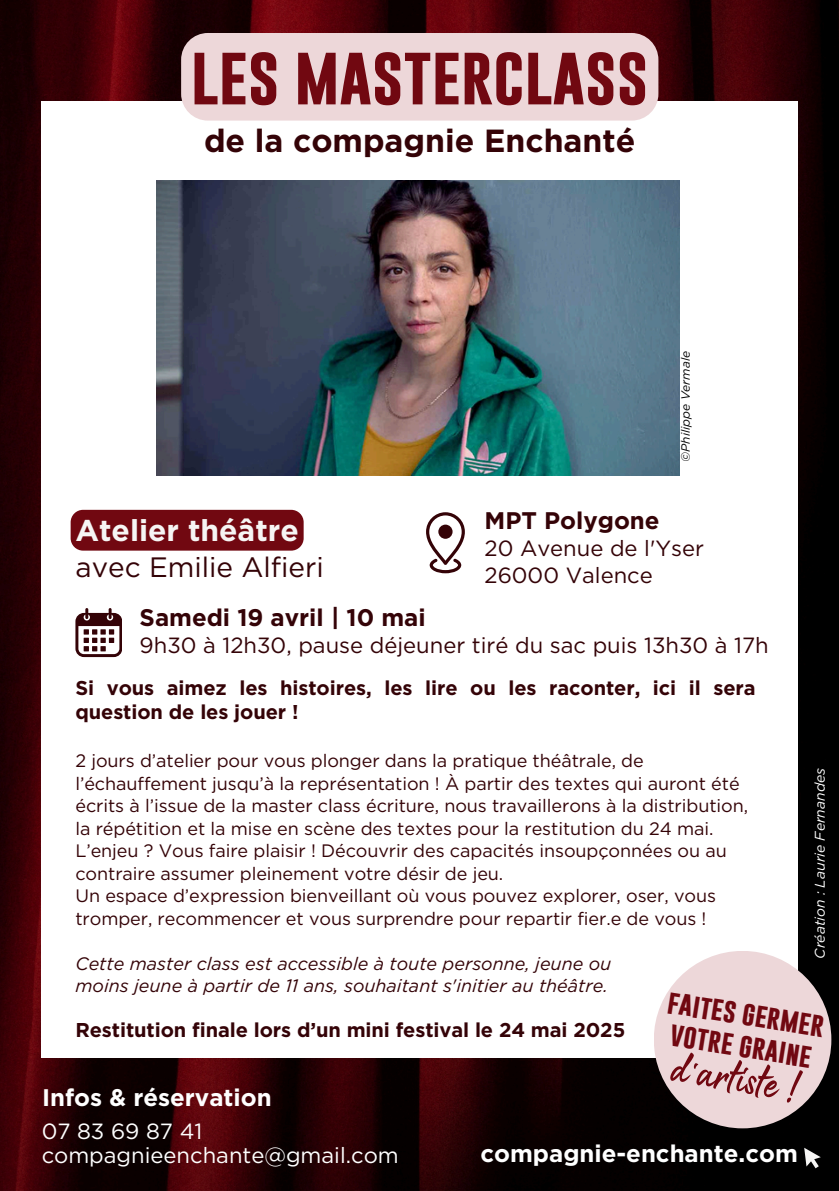
<style>
.page{position:relative;width:839px;height:1191px;background:#fff}
.page>*{position:absolute;margin:0;border:0;box-sizing:border-box;transform-origin:0 0}
.t1{font:700 60px "Gobold";color:#710811}
.t2{font:54.8px "Hei Reina";color:#710811}
.t3{font:700 32px "Gotham";color:#340307}
.t4{font:700 30px "Gotham";color:#f6f5f4}
.t5{font:28px "Gotham";color:#340307}
.t6{font:700 24.8px/31.8px "Gobold";color:#710811;text-align:center}
.t7{font:700 24px "Gotham";color:#fff}
.t8{font:700 24px "Gotham";color:#340307}
.t9{font:22px "Gotham";color:#340307}
.t10{font:22px/24px "Gotham";color:#fff}
.t11{font:700 20px/24px "Gotham";letter-spacing:-.005em;color:#340307}
.t12{font:18px/22.4px "Gotham";letter-spacing:-.005em;color:#340307}
.t13{font:italic 18px "Gotham";color:#340307}
.t14{font:italic 14px "Gotham";color:#fff}
.t15{font:italic 12px "Gotham";color:#000}
</style>
<div class="page">
<img style="left:0;top:0;width:838px;height:1191px">
<div style="left:42px;top:101px;width:755px;height:956px;background:#fff"></div>
<svg style="left:75px;top:608px;width:47px;height:49px"></svg>
<svg style="left:426px;top:512px;width:39px;height:61px"></svg>
<div style="left:438px;top:525px;width:14px;height:14px;background:#340307;border-radius:50%"></div>
<img style="left:157px;top:180px;width:522px;height:296px">
<svg style="left:804px;top:1148px;width:16px;height:20px"></svg>
<div style="left:653px;top:951px;width:178px;height:177px;background:#edd7d9;border-radius:50%"></div>
<div style="left:181px;top:33px;width:477px;height:88px;background:#edd7d9;border-radius:27px"></div>
<div style="left:71px;top:510px;width:232px;height:41px;background:#710811;border-radius:12px"></div>
<p class="t1" style="left:191px;top:36px;width:459px">LES MASTERCLASS</p>
<h4 class="t3" style="left:204px;top:122px;width:433px">de la compagnie Enchanté</h4>
<p class="t15" style="left:678px;top:462px;width:112px;rotate:-90deg">©Philippe Vermale</p>
<p class="t8" style="left:484px;top:506px;width:177px">MPT Polygone</p>
<p class="t9" style="left:484px;top:535px;width:221px">20 Avenue de l'Yser</p>
<h6 class="t9" style="left:484px;top:562px;width:170px">26000 Valence</h6>
<p class="t4" style="left:75px;top:512px;width:225px">Atelier théâtre</p>
<h4 class="t5" style="left:75px;top:550px;width:250px">avec Emilie Alfieri</h4>
<p class="t8" style="left:140px;top:603px;width:287px">Samedi 19 avril | 10 mai</p>
<p class="t9" style="left:140px;top:632px;width:630px">9h30 à 12h30, pause déjeuner tiré du sac puis 13h30 à 17h</p>
<p class="t11" style="left:75px;top:676px;width:681px">Si vous aimez les histoires, les lire ou les raconter, ici il sera question de les jouer !</p>
<h1 class="t12" style="left:75px;top:750px;width:674px">2 jours d’atelier pour vous plonger dans la pratique théâtrale, de l’échauffement jusqu’à la représentation ! À partir des textes qui auront été écrits à l’issue de la master class écriture, nous travaillerons à la distribution, la répétition et la mise en scène des textes pour la restitution du 24 mai.</h1>
<h2 class="t12" style="left:75px;top:840px;width:652px">L’enjeu ? Vous faire plaisir ! Découvrir des capacités insoupçonnées ou au contraire assumer pleinement votre désir de jeu.</h2>
<p class="t12" style="left:75px;top:885px;width:642px">Un espace d’expression bienveillant où vous pouvez explorer, oser, vous tromper, recommencer et vous surprendre pour repartir fier.e de vous !</p>
<p class="t13" style="left:75px;top:953px;width:537px">Cette master class est accessible à toute personne, jeune ou</p>
<h2 class="t13" style="left:75px;top:975px;width:533px">moins jeune à partir de 11 ans, souhaitant s'initier au théâtre.</h2>
<h3 class="t11" style="left:75px;top:1018px;width:551px">Restitution finale lors d’un mini festival le 24 mai 2025</h3>
<p class="t14" style="left:811px;top:959px;width:192px;rotate:-90deg">Création : Laurie Fernandes</p>
<p class="t6" style="left:670px;top:985px;width:159px;rotate:9deg">FAITES GERMER<br>VOTRE GRAINE</p>
<p class="t2" style="left:677px;top:1030px;width:131px;rotate:9deg">d’artiste !</p>
<p class="t7" style="left:42px;top:1083px;width:231px">Infos &amp; réservation</p>
<p class="t10" style="left:42px;top:1119px;width:358px">07 83 69 87 41 compagnieenchante@gmail.com</p>
<h6 class="t7" style="left:480px;top:1139px;width:319px">compagnie-enchante.com</h6>
</div>
